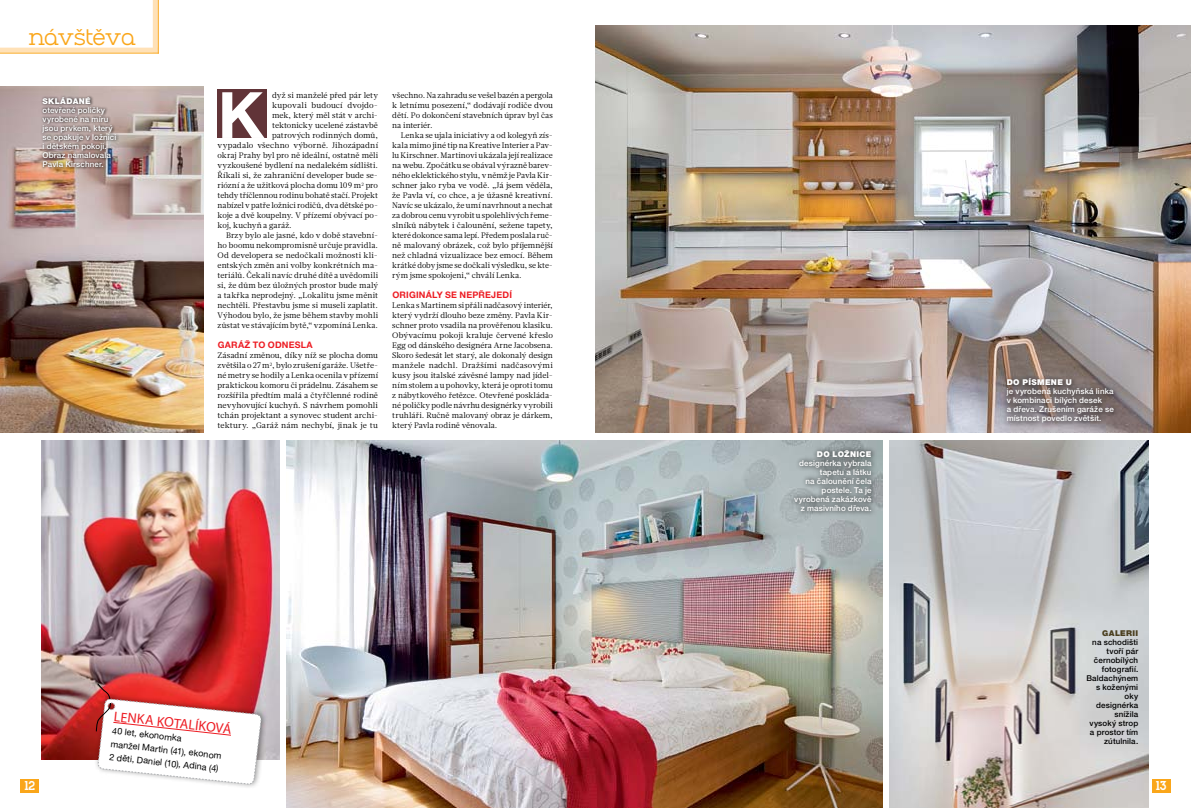
<style>
.page{position:relative;width:1191px;height:808px;background:#fff}
.page>*{position:absolute;margin:0;border:0;box-sizing:border-box;transform-origin:0 0}
.t1{font:700 64px "Helvetica Neue CE";color:#fff}
.t2{font:300 25px "Charifa Serif CE";letter-spacing:-.025em;color:#faa61a}
.t3{font:14px "Myriad Pro";color:#ed1d24}
.t4{font:700 12px "Charifa Serif CE";color:#fff}
.t5{font:9px/13.1px "Helvetica Neue CE";color:#000}
.t6{font:700 9px "Helvetica Neue CE";letter-spacing:.02em;color:#ed1d24}
.t7{font:8px/10px "Glosa Text";color:#000;text-align:justify}
.t8{font:500 8px/9px "Helvetica Neue CE";letter-spacing:.015em;color:#fff}
.t9{font:500 8px/9px "Helvetica Neue CE";letter-spacing:.015em;color:#000;text-align:right}
.t10{font:8px "Glosa Text";letter-spacing:.02em;color:#000}
.t11{font:900 8px "Helvetica Neue CE";letter-spacing:.045em;color:#fff}
.t12{font:900 8px "Helvetica Neue CE";letter-spacing:.045em;color:#4b3f1f}
</style>
<div class="page">
<div style="left:21px;top:779px;width:18px;height:13px;background:#faa61a"></div>
<div style="left:1152px;top:779px;width:18px;height:13px;background:#faa61a"></div>
<div style="left:153px;top:1px;width:5px;height:52px;background:#ffe1b7"></div>
<div style="left:0;top:48px;width:158px;height:5px;background:#ffe1b7"></div>
<hr style="left:0;top:53px;width:159px;height:1px;background:#faa61a">
<hr style="left:158px;top:1px;width:1px;height:53px;background:#faa61a">
<img style="left:595px;top:25px;width:595px;height:408px">
<div style="left:217px;top:89px;width:49px;height:49px;background:#613438"></div>
<div style="left:1002px;top:374px;width:117px;height:55px;background:#000;opacity:.75"></div>
<img style="left:286px;top:440px;width:596px;height:368px">
<img style="left:889px;top:440px;width:259px;height:368px">
<img style="left:42px;top:440px;width:237px;height:319px">
<img style="left:0;top:86px;width:203px;height:346px">
<div style="left:94px;top:694px;width:174px;height:96px;background:#000;opacity:.4"></div>
<svg style="left:96px;top:683px;width:165px;height:101px"></svg>
<div style="left:41px;top:96px;width:78px;height:74px;background:#000;opacity:.75"></div>
<div style="left:789px;top:446px;width:88px;height:71px;background:#000;opacity:.75"></div>
<h2 class="t2" style="left:28px;top:20px;width:109px">návštěva</h2>
<p class="t11" style="left:43px;top:96px;width:50px">SKLÁDANÉ</p>
<p class="t8" style="left:43px;top:105px;width:75px">otevřené poličky vyrobené na míru jsou prvkem, který se opakuje v ložnici i dětském pokoji.<br>Obraz namalovala<br>Pavla Kirschner.</p>
<h1 class="t1" style="left:218px;top:79px;width:48px">K</h1>
<p class="t7" style="left:272px;top:90px;width:107px">dyž si manželé před pár lety</p>
<p class="t7" style="left:272px;top:100px;width:107px">kupovali budoucí dvojdo-</p>
<p class="t7" style="left:272px;top:110px;width:107px">mek, který měl stát v archi-</p>
<p class="t7" style="left:272px;top:120px;width:107px">tektonicky ucelené zástavbě</p>
<p class="t7" style="left:272px;top:130px;width:107px">patrových rodinných domů,</p>
<p class="t10" style="left:218px;top:140px;width:162px">vypadalo všechno výborně. Jihozápadní</p>
<p class="t7" style="left:218px;top:150px;width:162px">okraj Prahy byl pro ně ideální, ostatně měli</p>
<p class="t7" style="left:218px;top:160px;width:162px">vyzkoušené bydlení na nedalekém sídlišti.</p>
<p class="t7" style="left:218px;top:170px;width:162px">Říkali si, že zahraniční developer bude se-</p>
<p class="t7" style="left:218px;top:180px;width:162px">riózní a že užitková plocha domu 109 m<sup>2</sup> pro</p>
<p class="t7" style="left:218px;top:190px;width:162px">tehdy tříčlennou rodinu bohatě stačí. Projekt</p>
<p class="t7" style="left:218px;top:200px;width:162px">nabízel v patře ložnici rodičů, dva dětské po-</p>
<p class="t7" style="left:218px;top:210px;width:162px">koje a dvě koupelny. V přízemí obývací po-</p>
<p class="t7" style="left:218px;top:220px;width:76px">koj, kuchyň a garáž.</p>
<p class="t7" style="left:226px;top:230px;width:153px">Brzy bylo ale jasné, kdo v době stavební-</p>
<p class="t7" style="left:218px;top:240px;width:162px">ho boomu nekompromisně určuje pravidla.</p>
<p class="t7" style="left:218px;top:250px;width:162px">Od developera se nedočkali možnosti kli-</p>
<p class="t7" style="left:218px;top:260px;width:162px">entských změn ani volby konkrétních ma-</p>
<p class="t10" style="left:218px;top:270px;width:162px">teriálů. Čekali navíc druhé dítě a uvědomili</p>
<p class="t7" style="left:218px;top:280px;width:162px">si, že dům bez úložných prostor bude malý</p>
<p class="t7" style="left:218px;top:290px;width:162px">a takřka neprodejný. „Lokalitu jsme měnit</p>
<p class="t7" style="left:218px;top:300px;width:162px">nechtěli. Přestavbu jsme si museli zaplatit.</p>
<p class="t7" style="left:218px;top:310px;width:162px">Výhodou bylo, že jsme během stavby mohli</p>
<p class="t7" style="left:218px;top:320px;width:162px">zůstat ve stávajícím bytě,“ vzpomíná Lenka.</p>
<p class="t6" style="left:218px;top:340px;width:96px">GARÁŽ TO ODNESLA</p>
<p class="t7" style="left:218px;top:350px;width:162px">Zásadní změnou, díky níž se plocha domu zvětšila o 27 m<sup>2</sup>, bylo zrušení garáže. Ušetře&shy;né metry se hodily a Lenka ocenila v přízemí praktickou komoru či prádelnu. Zásahem se rozšířila předtím malá a čtyřčlenné rodině nevyhovující kuchyň. S návrhem pomohli tchán projektant a synovec student archi&shy;tektury. „Garáž nám nechybí, jinak je tu</p>
<p class="t7" style="left:392px;top:90px;width:162px">všechno. Na zahradu se vešel bazén a pergola k letnímu posezení,“ dodávají rodiče dvou dětí. Po dokončení stavebních úprav byl čas na interiér.</p>
<p class="t7" style="left:392px;top:130px;width:162px;text-indent:9px">Lenka se ujala iniciativy a od kolegyň zís&shy;kala mimo jiné tip na Kreative Interier a Pav&shy;lu Kirschner. Martinovi ukázala její realizace na webu. Zpočátku se obával výrazně barev&shy;ného eklektického stylu, v němž je Pavla Kir&shy;schner jako ryba ve vodě. „Já jsem věděla, že Pavla ví, co chce, a je úžasně kreativní.<br>Navíc se ukázalo, že umí navrhnout a nechat za dobrou cenu vyrobit u spolehlivých řeme&shy;slníků nábytek i čalounění, sežene tapety, které dokonce sama lepí. Předem poslala ruč&shy;ně malovaný obrázek, což bylo příjemnější než chladná vizualizace bez emocí. Během krátké doby jsme se dočkali výsledku, se kte&shy;rým jsme spokojeni,“ chválí Lenka.</p>
<p class="t6" style="left:392px;top:290px;width:121px">ORIGINÁLY SE NEPŘEJEDÍ</p>
<p class="t7" style="left:392px;top:300px;width:162px">Lenka s Martinem si přáli nadčasový interiér, který vydrží dlouho beze změny. Pavla Kir&shy;schner proto vsadila na prověřenou klasiku.<br>Obývacímu pokoji kraluje červené křeslo Egg od dánského designéra Arne Jacobsena.<br>Skoro šedesát let starý, ale dokonalý design manžele nadchl. Dražšími nadčasovými kusy jsou italské závěsné lampy nad jídel&shy;ním stolem a u pohovky, která je oproti tomu z nábytkového řetězce. Otevřené poskláda&shy;né poličky podle návrhu designérky vyrobili truhláři. Ručně malovaný obraz je dárkem, který Pavla rodině věnovala.</p>
<h3 class="t3" style="left:115px;top:708px;width:120px;rotate:6deg">LENKA KOTALÍKOVÁ</h3>
<p class="t5" style="left:113px;top:724px;width:113px;rotate:6deg">40 let, ekonomka<br>manžel Martin (41), ekonom<br>2 děti, Daniel (10), Adina (4)</p>
<p class="t11" style="left:817px;top:450px;width:56px">DO LOŽNICE</p>
<p class="t8" style="left:794px;top:459px;width:79px;text-align:right">designérka vybrala tapetu a látku<br>na čalounění čela postele. Ta je vyrobená zakázkově z masivního dřeva.</p>
<p class="t11" style="left:1006px;top:378px;width:67px">DO PÍSMENE U</p>
<p class="t8" style="left:1006px;top:387px;width:108px">je vyrobená kuchyňská linka v kombinaci bílých desek<br>a dřeva. Zrušením garáže se místnost povedlo zvětšit.</p>
<p class="t12" style="left:1102px;top:628px;width:37px">GALERII</p>
<p class="t9" style="left:1086px;top:637px;width:53px">na schodišti tvoří pár černobílých fotografií.<br>Baldachýnem s koženými oky designérka snížila vysoký strop a prostor tím zútulnila.</p>
<h3 class="t4" style="left:24px;top:778px;width:12px">12</h3>
<h3 class="t4" style="left:1155px;top:778px;width:12px">13</h3>
</div>
